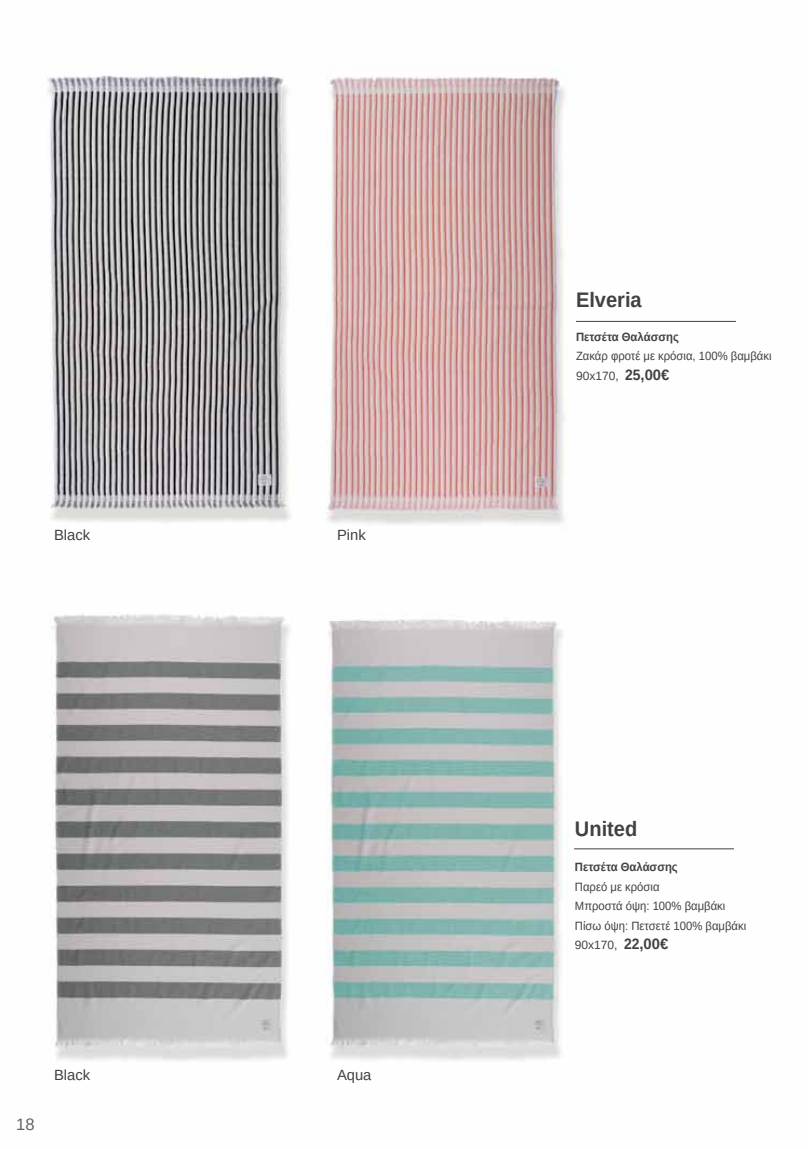
<style>
.page{position:relative;width:808px;height:1149px;background:#fff}
.page>*{position:absolute;margin:0;border:0;box-sizing:border-box;transform-origin:0 0}
.t1{font:700 21px "Arimo";color:#414042;scale:.95 1}
.t2{font:16.5px "Arimo";color:#636466}
.t3{font:14.7px "Arimo";color:#414042}
.t4{font:12px/19.5px "Arimo";color:#414042;scale:.94 1}
.t5{font:700 12px "Arimo";color:#414042;scale:.94 1}
.s1{font-weight:700;font-size:15px}
</style>
<div class="page">
<img style="left:47px;top:75px;width:689px;height:986px">
<hr style="left:574px;top:848px;width:160px;height:1px;background:#414042">
<hr style="left:576px;top:321px;width:160px;height:1px;background:#414042">
<p class="t3" style="left:54px;top:525px;width:38px">Black</p>
<h2 class="t2" style="left:16px;top:1113px;width:20px">18</h2>
<p class="t3" style="left:54px;top:1065px;width:38px">Black</p>
<p class="t3" style="left:337px;top:525px;width:30px">Pink</p>
<p class="t3" style="left:337px;top:1065px;width:36px">Aqua</p>
<h1 class="t1" style="left:576px;top:285px;width:71px">Elveria</h1>
<p class="t5" style="left:576px;top:328px;width:111px">Πετσέτα Θαλάσσης</p>
<p class="t4" style="left:576px;top:346px;width:210px">Ζακάρ φροτέ με κρόσια, 100% βαμβάκι<br>90x170, <span class="s1">25,00€</span></p>
<h1 class="t1" style="left:575px;top:814px;width:67px">United</h1>
<p class="t5" style="left:575px;top:858px;width:111px">Πετσέτα Θαλάσσης</p>
<p class="t4" style="left:575px;top:876px;width:184px">Παρεό με κρόσια<br>Μπροστά όψη: 100% βαμβάκι<br>Πίσω όψη: Πετσετέ 100% βαμβάκι<br>90x170, <span class="s1">22,00€</span></p>
</div>
